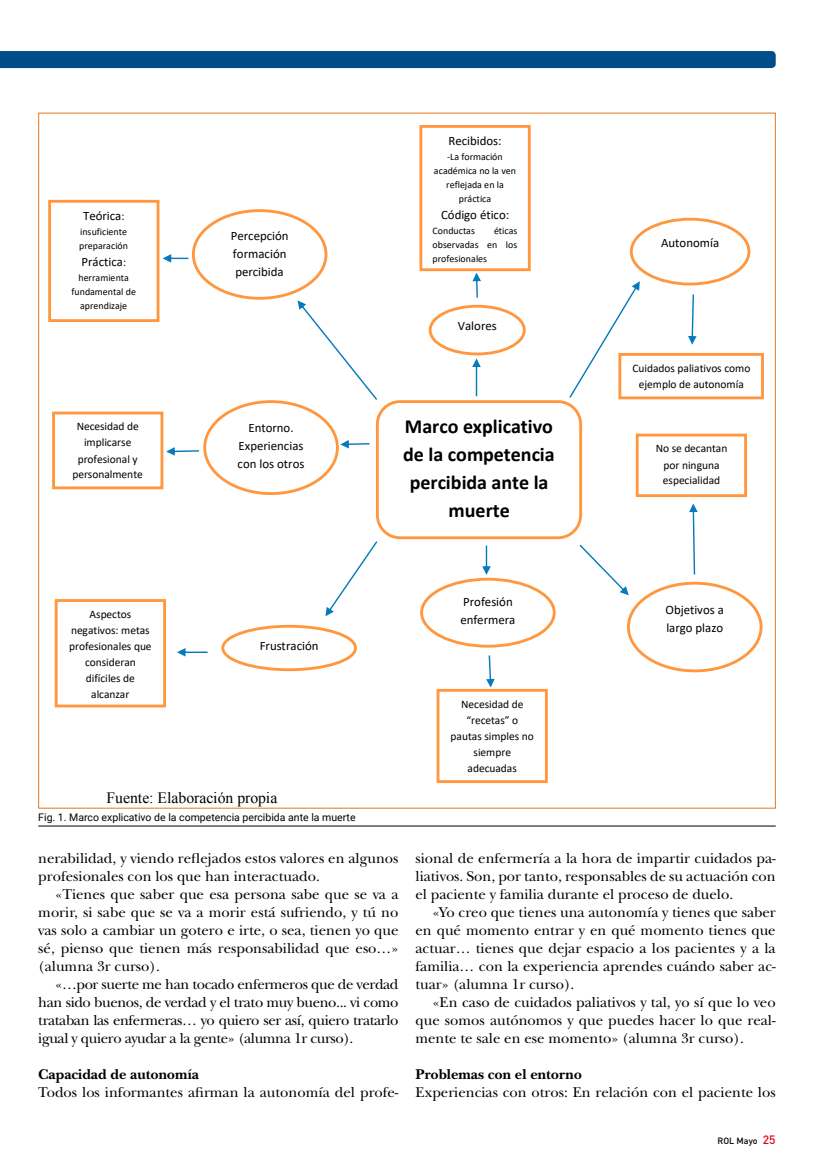
<style>
.page{position:relative;width:830px;height:1170px;background:#fff}
.page>*{position:absolute;margin:0;border:0;box-sizing:border-box;transform-origin:0 0}
.t1{font:700 19.95px/28px "Calibri";color:#000;text-align:center}
.t2{font:15.75px "Times New Roman";color:#000}
.t3{font:14.85px/18px "New Baskerville Std";color:#000;text-align:justify}
.t4{font:700 14.85px "New Baskerville Std";color:#000}
.t5{font:12.9px/18px "Calibri";color:#000}
.t6{font:11.4px/16px "Calibri";letter-spacing:-.005em;color:#000;text-align:center}
.t7{font:10.5px "Roboto";color:#000}
.t8{font:9.9px/14px "Calibri";color:#000;text-align:center}
.t9{font:500 9px "DIN";color:#000}
.s1{font-size:11.4px}
.s2{font-size:12px;color:#e30613}
</style>
<div class="page">
<div style="left:0;top:51px;width:775px;height:17px;background:#004e89"></div>
<div style="left:376px;top:400px;width:205px;height:139px;background:#fff;border:3px solid #ff973e;border-radius:23px"></div>
<div style="left:192px;top:209px;width:135px;height:91px;border:3px solid #ff973e;border-radius:50%"></div>
<div style="left:428px;top:305px;width:97px;height:50px;border:3px solid #ff973e;border-radius:50%"></div>
<div style="left:629px;top:218px;width:121px;height:67px;border:3px solid #ff973e;border-radius:50%"></div>
<svg style="left:472px;top:358px;width:8px;height:38px"></svg>
<svg style="left:569px;top:281px;width:70px;height:117px"></svg>
<svg style="left:472px;top:272px;width:9px;height:25px"></svg>
<svg style="left:163px;top:254px;width:25px;height:9px"></svg>
<svg style="left:166px;top:447px;width:33px;height:8px"></svg>
<svg style="left:579px;top:544px;width:49px;height:51px"></svg>
<svg style="left:689px;top:503px;width:8px;height:71px"></svg>
<div style="left:221px;top:624px;width:136px;height:47px;border:3px solid #ff973e;border-radius:50%"></div>
<div style="left:626px;top:581px;width:136px;height:91px;border:3px solid #ff973e;border-radius:50%"></div>
<div style="left:420px;top:577px;width:135px;height:70px;border:3px solid #ff973e;border-radius:50%"></div>
<div style="left:619px;top:354px;width:143px;height:44px;background:#fff"></div>
<div style="left:618px;top:353px;width:145px;height:46px;border:3px solid #ff973e"></div>
<div style="left:419px;top:125px;width:111px;height:146px;border:3px solid #ff973e"></div>
<svg style="left:688px;top:294px;width:8px;height:50px"></svg>
<div style="left:635px;top:433px;width:111px;height:64px;border:3px solid #ff973e"></div>
<div style="left:48px;top:200px;width:111px;height:122px;border:3px solid #ff973e"></div>
<div style="left:55px;top:599px;width:111px;height:108px;border:3px solid #ff973e"></div>
<div style="left:436px;top:689px;width:111px;height:94px;border:3px solid #ff973e"></div>
<div style="left:203px;top:400px;width:135px;height:95px;border:3px solid #ff973e;border-radius:50%"></div>
<div style="left:52px;top:411px;width:111px;height:78px;border:3px solid #ff973e"></div>
<svg style="left:340px;top:440px;width:29px;height:8px"></svg>
<svg style="left:325px;top:541px;width:52px;height:75px"></svg>
<svg style="left:297px;top:300px;width:80px;height:100px"></svg>
<svg style="left:177px;top:648px;width:30px;height:8px"></svg>
<svg style="left:486px;top:655px;width:8px;height:32px"></svg>
<svg style="left:482px;top:545px;width:8px;height:30px"></svg>
<hr style="left:38px;top:825px;width:737px;height:1px;background:#000">
<p class="t5" style="left:83px;top:206px;width:43px">Teórica<span class="s1">:</span></p>
<p class="t8" style="left:79px;top:224px;width:50px;text-align:left">insuficiente preparación</p>
<p class="t5" style="left:81px;top:252px;width:46px">Práctica<span class="s1">:</span></p>
<p class="t8" style="left:71px;top:270px;width:66px">herramienta fundamental de aprendizaje</p>
<p class="t6" style="left:72px;top:418px;width:72px">Necesidad de implicarse profesional y personalmente</p>
<p class="t6" style="left:69px;top:605px;width:84px">Aspectos negativos: metas profesionales que consideran difíciles de alcanzar</p>
<p class="t5" style="left:231px;top:226px;width:59px">Percepción formación percibida</p>
<p class="t5" style="left:237px;top:418px;width:68px;text-align:center">Entorno.<br>Experiencias con los otros</p>
<p class="t5" style="left:259px;top:636px;width:60px">Frustración</p>
<p class="t2" style="left:106px;top:787px;width:172px">Fuente: Elaboración propia</p>
<p class="t5" style="left:448px;top:131px;width:55px">Recibidos:</p>
<p class="t8" style="left:434px;top:150px;width:84px">-La formación académica no la ven reflejada en la práctica</p>
<p class="t5" style="left:441px;top:205px;width:70px">Código ético:</p>
<p class="t8" style="left:432px;top:224px;width:44px">Conductas</p>
<p class="t8" style="left:432px;top:224px;width:86px;text-align:justify;text-indent:61px">éticas observadas en los profesionales</p>
<p class="t5" style="left:457px;top:316px;width:41px">Valores</p>
<h1 class="t1" style="left:403px;top:412px;width:153px">Marco explicativo de la competencia percibida ante la muerte</h1>
<p class="t5" style="left:460px;top:592px;width:56px">Profesión enfermera</p>
<p class="t6" style="left:450px;top:695px;width:85px">Necesidad de “recetas” o pautas simples no siempre adecuadas</p>
<p class="t5" style="left:661px;top:234px;width:59px">Autonomía</p>
<p class="t6" style="left:632px;top:359px;width:119px">Cuidados paliativos como ejemplo de autonomía</p>
<p class="t6" style="left:655px;top:440px;width:73px">No se decantan por ninguna especialidad</p>
<p class="t5" style="left:665px;top:600px;width:60px">Objetivos a largo plazo</p>
<p class="t7" style="left:38px;top:810px;width:318px">Fig. 1. Marco explicativo de la competencia percibida ante la muerte</p>
<p class="t3" style="left:38px;top:848px;width:361px">nerabilidad, y viendo reflejados estos valores en algunos profesionales con los que han interactuado.</p>
<p class="t3" style="left:38px;top:884px;width:361px;text-indent:17px">«Tienes que saber que esa persona sabe que se va a morir, si sabe que se va a morir está sufriendo, y tú no vas solo a cambiar un gotero e irte, o sea, tienen yo que sé, pienso que tienen más responsabilidad que eso…» (alumna 3r curso).</p>
<p class="t3" style="left:38px;top:974px;width:361px;text-indent:17px">«…por suerte me han tocado enfermeros que de verdad han sido buenos, de verdad y el trato muy bueno... vi como trataban las enfermeras… yo quiero ser así, quiero tratarlo igual y quiero ayudar a la gente» (alumna 1r curso).</p>
<p class="t4" style="left:38px;top:1065px;width:162px">Capacidad de autonomía</p>
<p class="t3" style="left:38px;top:1082px;width:361px">Todos los informantes afirman la autonomía del profe-</p>
<p class="t3" style="left:415px;top:848px;width:361px">sional de enfermería a la hora de impartir cuidados pa&shy;liativos. Son, por tanto, responsables de su actuación con el paciente y familia durante el proceso de duelo.</p>
<p class="t3" style="left:415px;top:902px;width:361px;text-indent:17px">«Yo creo que tienes una autonomía y tienes que saber en qué momento entrar y en qué momento tienes que actuar… tienes que dejar espacio a los pacientes y a la familia… con la experiencia aprendes cuándo saber ac&shy;tuar» (alumna 1r curso).</p>
<p class="t3" style="left:415px;top:992px;width:361px;text-indent:17px">«En caso de cuidados paliativos y tal, yo sí que lo veo que somos autónomos y que puedes hacer lo que real&shy;mente te sale en ese momento» (alumna 3r curso).</p>
<p class="t4" style="left:415px;top:1065px;width:168px">Problemas con el entorno</p>
<p class="t3" style="left:415px;top:1082px;width:361px">Experiencias con otros: En relación con el paciente los</p>
<p class="t9" style="left:717px;top:1134px;width:60px">ROL Mayo <span class="s2">25</span></p>
</div>
